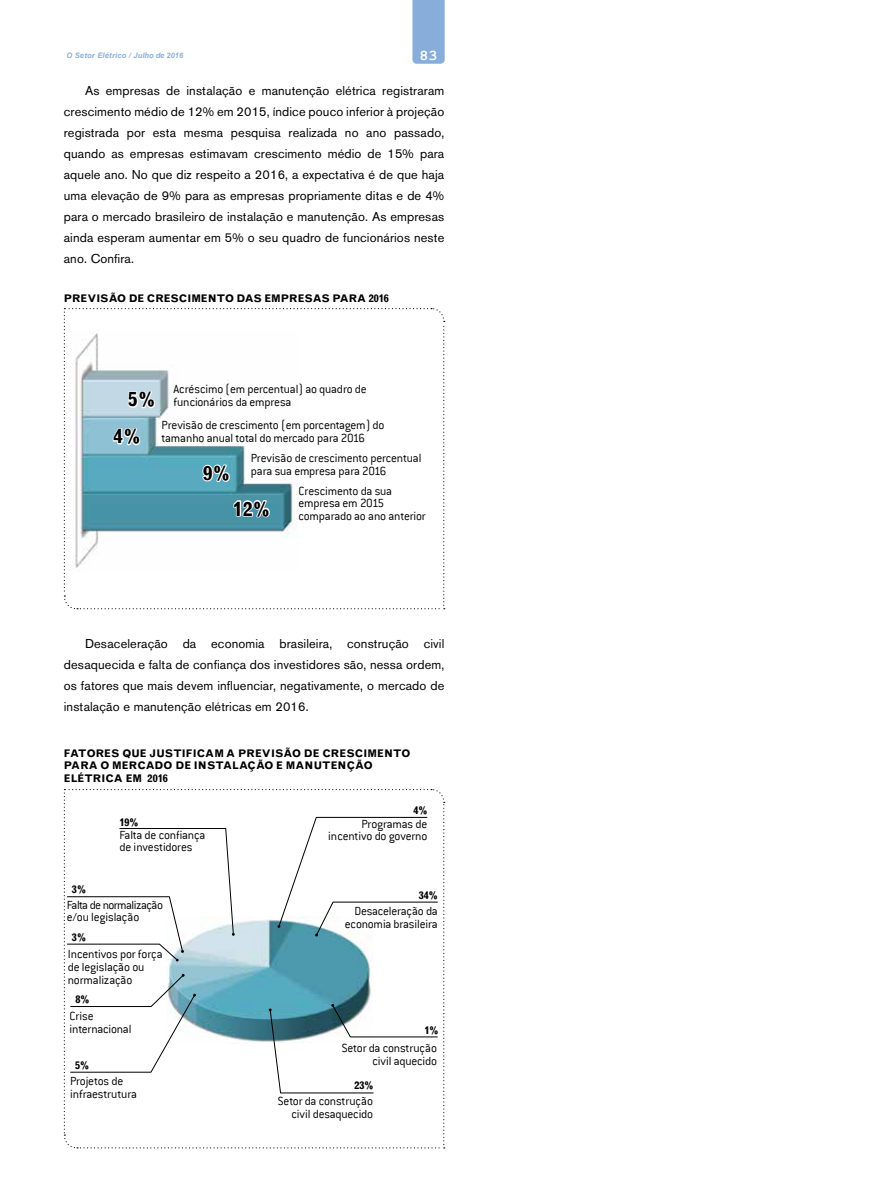
<style>
.page{position:relative;width:893px;height:1191px;background:#fff}
.page>*{position:absolute;margin:0;border:0;box-sizing:border-box;transform-origin:0 0}
.t1{font:700 19.5px/37px "Grotesque MT Std";color:#000}
.t2{font:700 15px "Courier New";color:#fff}
.t3{font:300 13.05px/12.6px "Conduit ITC";letter-spacing:-.015em;color:#000}
.t4{font:12.75px/21px "Akzidenz Grotesk BE";letter-spacing:.01em;color:#000;text-align:justify}
.t5{font:700 10.5px/12.6px "Grotesque MT Std";letter-spacing:.01em;color:#000}
.t6{font:italic 700 7.5px "Arial";letter-spacing:.03em;color:#89addb}
</style>
<div class="page">
<svg style="left:63px;top:789px;width:382px;height:360px"></svg>
<svg style="left:63px;top:308px;width:382px;height:302px"></svg>
<svg style="left:412px;top:0;width:33px;height:64px;background:#8cafdc"></svg>
<p class="t2" style="left:420px;top:46px;width:19px">83</p>
<p class="t6" style="left:66px;top:50px;width:118px">O Setor Elétrico / Julho de 2016</p>
<p class="t4" style="left:64px;top:80px;width:382px;text-indent:21px">As empresas de instalação e manutenção elétrica registraram crescimento médio de 12% em 2015, índice pouco inferior à projeção registrada por esta mesma pesquisa realizada no ano passado, quando as empresas estimavam crescimento médio de 15% para aquele ano. No que diz respeito a 2016, a expectativa é de que haja uma elevação de 9% para as empresas propriamente ditas e de 4% para o mercado brasileiro de instalação e manutenção. As empresas ainda esperam aumentar em 5% o seu quadro de funcionários neste ano. Confira.</p>
<p class="t5" style="left:64px;top:292px;width:326px">PREVISÃO DE CRESCIMENTO DAS EMPRESAS PARA 2016</p>
<p class="t3" style="left:173px;top:383px;width:195px">Acréscimo (em percentual) ao quadro de funcionários da empresa</p>
<h1 class="t1" style="left:114px;top:381px;width:43px;text-indent:15px">5%<br>4%</h1>
<p class="t3" style="left:162px;top:419px;width:224px">Previsão de crescimento (em porcentagem) do tamanho anual total do mercado para 2016</p>
<h1 class="t1" style="left:203px;top:455px;width:28px">9%</h1>
<p class="t3" style="left:251px;top:452px;width:172px">Previsão de crescimento percentual para sua empresa para 2016</p>
<h1 class="t1" style="left:233px;top:490px;width:38px">12%</h1>
<p class="t3" style="left:298px;top:484px;width:129px">Crescimento da sua empresa em 2015 comparado ao ano anterior</p>
<p class="t4" style="left:64px;top:632px;width:382px;text-indent:21px">Desaceleração da economia brasileira, construção civil desaquecida e falta de confiança dos investidores são, nessa ordem, os fatores que mais devem influenciar, negativamente, o mercado de instalação e manutenção elétricas em 2016.</p>
<p class="t5" style="left:64px;top:746px;width:348px">FATORES QUE JUSTIFICAM A PREVISÃO DE CRESCIMENTO<br>PARA O MERCADO DE INSTALAÇÃO E MANUTENÇÃO<br>ELÉTRICA EM 2016</p>
<p class="t5" style="left:413px;top:804px;width:15px">4%</p>
<p class="t5" style="left:119px;top:815px;width:21px">19%</p>
<p class="t3" style="left:119px;top:828px;width:88px">Falta de confiança de investidores</p>
<p class="t3" style="left:328px;top:817px;width:101px;text-align:right">Programas de incentivo do governo</p>
<p class="t5" style="left:72px;top:883px;width:15px">3%</p>
<p class="t3" style="left:67px;top:898px;width:98px">Falta de normalização e/ou legislação</p>
<p class="t3" style="left:68px;top:948px;width:96px">Incentivos por força de legislação ou normalização</p>
<p class="t5" style="left:72px;top:930px;width:15px">3%</p>
<p class="t5" style="left:75px;top:993px;width:15px">8%</p>
<p class="t3" style="left:69px;top:1009px;width:64px">Crise internacional</p>
<p class="t5" style="left:75px;top:1058px;width:15px">5%</p>
<p class="t3" style="left:70px;top:1075px;width:68px">Projetos de infraestrutura</p>
<p class="t5" style="left:419px;top:888px;width:21px">34%</p>
<p class="t3" style="left:345px;top:905px;width:94px;text-align:right">Desaceleração da economia brasileira</p>
<p class="t5" style="left:424px;top:1024px;width:15px">1%</p>
<p class="t3" style="left:342px;top:1041px;width:97px;text-align:right">Setor da construção civil aquecido</p>
<p class="t5" style="left:354px;top:1079px;width:21px">23%</p>
<p class="t3" style="left:278px;top:1094px;width:97px;text-align:right">Setor da construção civil desaquecido</p>
</div>
